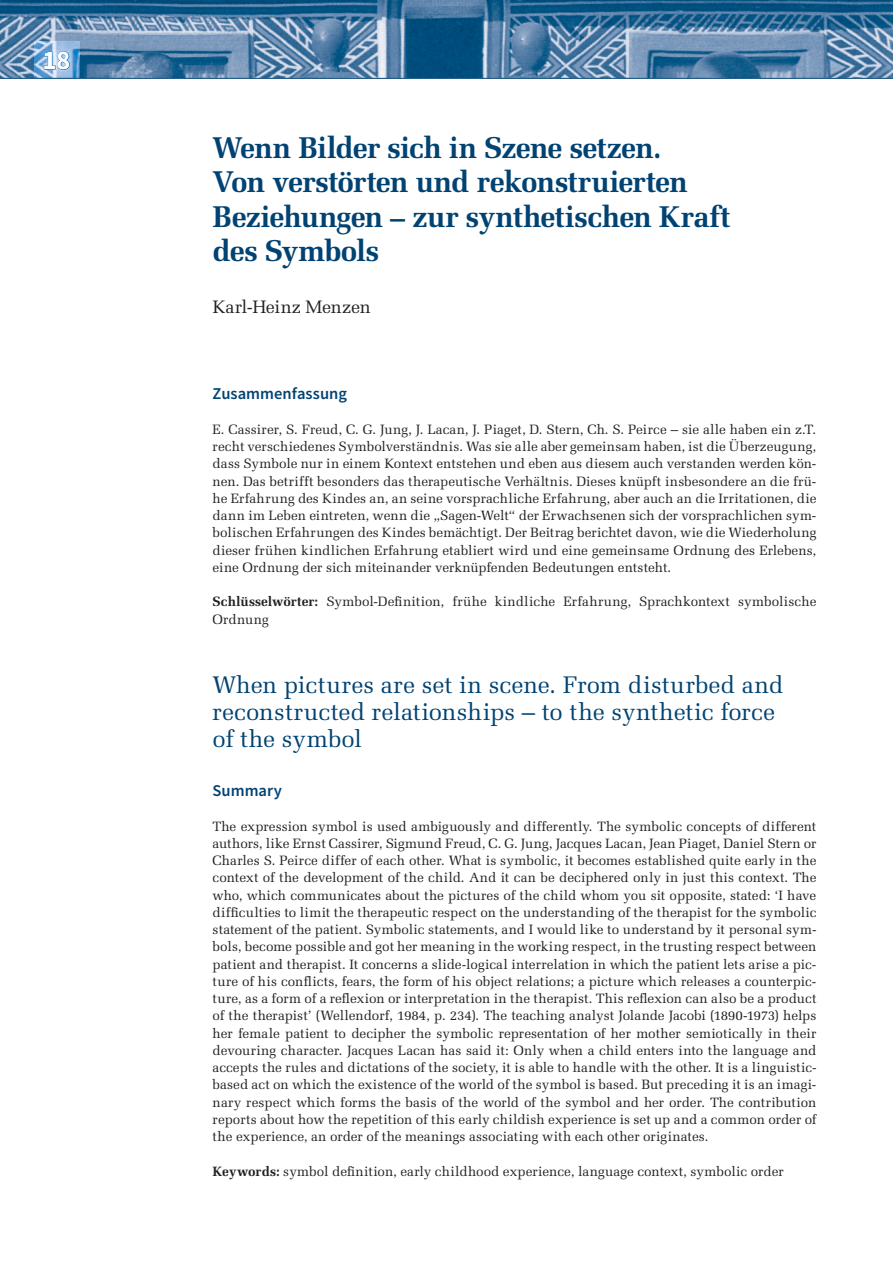
<style>
.page{position:relative;width:893px;height:1263px;background:#fff}
.page>*{position:absolute;margin:0;border:0;box-sizing:border-box;transform-origin:0 0}
.t1{font:700 30px/34.5px "Melior LT Std";letter-spacing:-.025em;color:#004373}
.t2{font:700 27px "Source Sans Pro";color:#fff}
.t3{font:24px/27px "Melior LT Std";color:#004373}
.t4{font:18px "Melior LT Std";letter-spacing:-.01em;color:#231f20}
.t5{font:600 16.5px "Source Sans Pro";color:#004373}
.t6{font:13.5px/17.2px "Melior LT Std";letter-spacing:.005em;color:#231f20;text-align:justify}
.s1{font-weight:700}
</style>
<div class="page">
<img style="left:0;top:0;width:893px;height:78px">
<img style="left:35px;top:42px;width:44px;height:36px">
<svg style="left:44px;top:51px;width:26px;height:19px"></svg>
<hr style="left:0;top:78px;width:893px;height:1px;background:#004373">
<h2 class="t2" style="left:42px;top:50px;width:30px">18</h2>
<h1 class="t1" style="left:213px;top:132px;width:519px">Wenn Bilder sich in Szene setzen.<br>Von verstörten und rekonstruierten<br>Beziehungen – zur synthetischen Kraft des Symbols</h1>
<h3 class="t4" style="left:213px;top:299px;width:160px">Karl-Heinz Menzen</h3>
<p class="t5" style="left:213px;top:388px;width:136px">Zusammenfassung</p>
<p class="t6" style="left:213px;top:422px;width:605px">E. Cassirer, S. Freud, C. G. Jung, J. Lacan, J. Piaget, D. Stern, Ch. S. Peirce – sie alle haben ein z.T. recht verschiedenes Symbolverständnis. Was sie alle aber gemeinsam haben, ist die Überzeugung, dass Symbole nur in einem Kontext entstehen und eben aus diesem auch verstanden werden kön&shy;nen. Das betrifft besonders das therapeutische Verhältnis. Dieses knüpft insbesondere an die frü&shy;he Erfahrung des Kindes an, an seine vorsprachliche Erfahrung, aber auch an die Irritationen, die dann im Leben eintreten, wenn die „Sagen-Welt“ der Erwachsenen sich der vorsprachlichen sym&shy;bolischen Erfahrungen des Kindes bemächtigt. Der Beitrag berichtet davon, wie die Wiederholung dieser frühen kindlichen Erfahrung etabliert wird und eine gemeinsame Ordnung des Erlebens, eine Ordnung der sich miteinander verknüpfenden Bedeutungen entsteht.</p>
<p class="t6" style="left:213px;top:594px;width:605px"><span class="s1">Schlüsselwörter:</span> Symbol-Definition, frühe kindliche Erfahrung, Sprachkontext symbolische<br>Ordnung</p>
<h3 class="t3" style="left:213px;top:673px;width:572px">When pictures are set in scene. From disturbed and reconstructed relationships – to the synthetic force of the symbol</h3>
<p class="t5" style="left:213px;top:784px;width:71px">Summary</p>
<p class="t6" style="left:213px;top:818px;width:605px">The expression symbol is used ambiguously and differently. The symbolic concepts of different authors, like Ernst Cassirer, Sigmund Freud, C. G. Jung, Jacques Lacan, Jean Piaget, Daniel Stern or Charles S. Peirce differ of each other. What is symbolic, it becomes established quite early in the context of the development of the child. And it can be deciphered only in just this context. The who, which communicates about the pictures of the child whom you sit opposite, stated: ‘I have difficulties to limit the therapeutic respect on the understanding of the therapist for the symbolic statement of the patient. Symbolic statements, and I would like to understand by it personal sym&shy;bols, become possible and got her meaning in the working respect, in the trusting respect between patient and therapist. It concerns a slide-logical interrelation in which the patient lets arise a pic&shy;ture of his conflicts, fears, the form of his object relations; a picture which releases a counterpic&shy;ture, as a form of a reflexion or interpretation in the therapist. This reflexion can also be a product of the therapist’ (Wellendorf, 1984, p. 234). The teaching analyst Jolande Jacobi (1890-1973) helps her female patient to decipher the symbolic representation of her mother semiotically in their devouring character. Jacques Lacan has said it: Only when a child enters into the language and accepts the rules and dictations of the society, it is able to handle with the other. It is a linguistic&shy;based act on which the existence of the world of the symbol is based. But preceding it is an imagi&shy;nary respect which forms the basis of the world of the symbol and her order. The contribution reports about how the repetition of this early childish experience is set up and a common order of the experience, an order of the meanings associating with each other originates.</p>
<p class="t6" style="left:213px;top:1163px;width:573px"><span class="s1">Keywords:</span> symbol definition, early childhood experience, language context, symbolic order</p>
</div>
